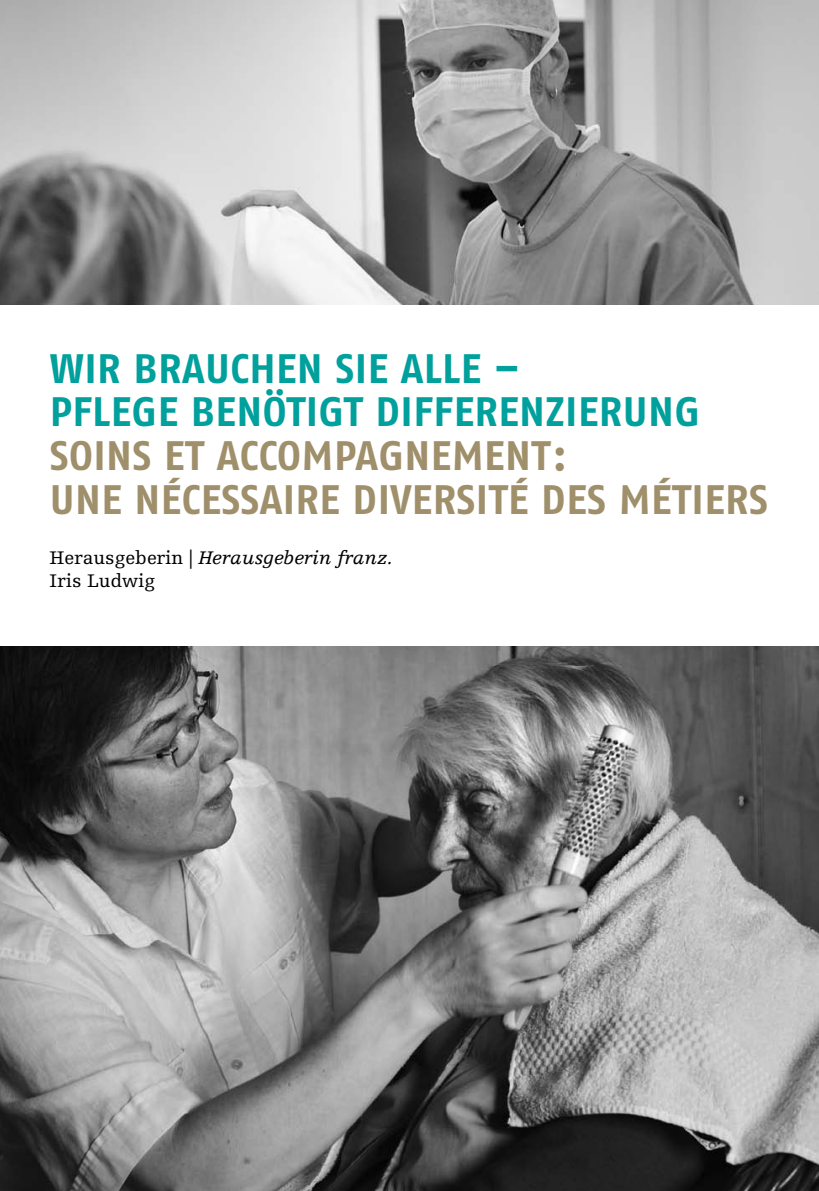
<style>
.page{position:relative;width:819px;height:1191px;background:#fff}
.page>*{position:absolute;margin:0;border:0;box-sizing:border-box;transform-origin:0 0}
.t1{font:700 41.12px/43.8px "Fago OT";letter-spacing:.01em;color:#9f8f6a}
.t2{font:700 41.12px/43.8px "Fago OT";letter-spacing:.01em;color:#00a09d}
.t3{font:19.25px/23.1px "Egyptienne F";color:#000}
.s1{font-style:italic}
</style>
<div class="page">
<img style="left:0;top:0;width:819px;height:304px">
<img style="left:0;top:647px;width:819px;height:543px">
<p class="t2" style="left:50px;top:346px;width:651px">WIR BRAUCHEN SIE ALLE –<br>PFLEGE BENÖTIGT DIFFERENZIERUNG</p>
<p class="t1" style="left:50px;top:434px;width:719px">SOINS ET ACCOMPAGNEMENT:<br>UNE NÉCESSAIRE DIVERSITÉ DES MÉTIERS</p>
<p class="t3" style="left:50px;top:546px;width:344px">Herausgeberin | <span class="s1">Herausgeberin franz.<br></span>Iris Ludwig</p>
</div>
